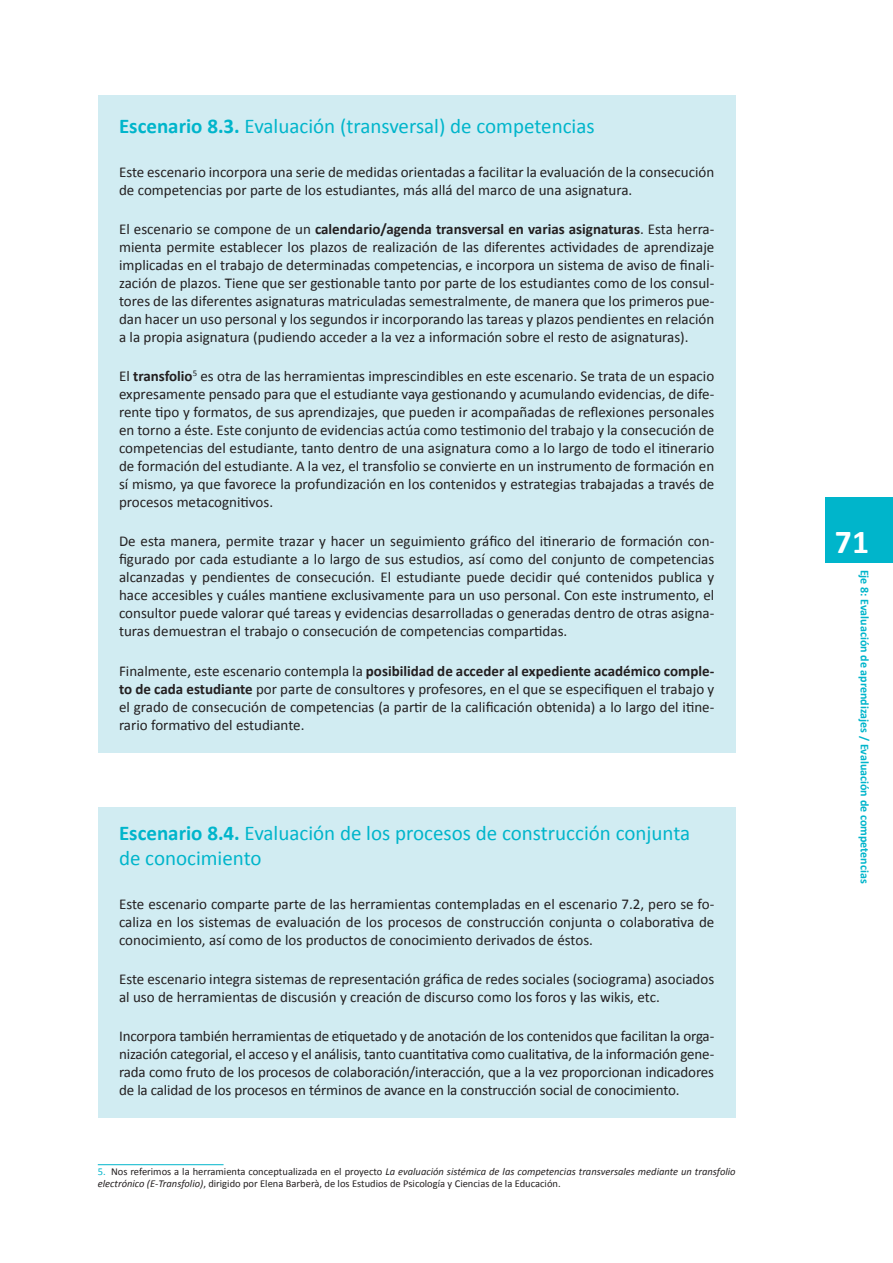
<style>
.page{position:relative;width:893px;height:1263px;background:#fff}
.page>*{position:absolute;margin:0;border:0;box-sizing:border-box;transform-origin:0 0}
.t1{font:700 33.6px "Calibri";color:#fff}
.t2{font:21px/25.2px "Calibri";color:#00b5cb}
.t3{font:15px/18px "Calibri";color:#231f20;text-align:justify}
.t4{font:700 12px "Calibri";color:#00b5cb}
.t5{font:10.5px/12px "Calibri";color:#231f20}
.s1{font-weight:700}
.s2{color:#00b5cb}
.s3{font-style:italic}
</style>
<div class="page">
<div style="left:825px;top:498px;width:68px;height:65px;background:#00b5cb"></div>
<div style="left:98px;top:806px;width:638px;height:311px;background:#d1ecf2"></div>
<div style="left:98px;top:95px;width:638px;height:658px;background:#d1ecf2"></div>
<hr style="left:98px;top:1164px;width:126px;height:1px;background:#00b5cb">
<h2 class="t2" style="left:119px;top:113px;width:477px"><span class="s1">Escenario 8.3.</span> Evaluación (transversal) de competencias</h2>
<p class="t3" style="left:119px;top:162px;width:597px">Este escenario incorpora una serie de medidas orientadas a facilitar la evaluación de la consecución de competencias por parte de los estudiantes, más allá del marco de una asignatura.</p>
<p class="t3" style="left:119px;top:219px;width:597px">El escenario se compone de un <span class="s1">calendario/agenda transversal en varias asignaturas</span>. Esta herra&shy;mienta permite establecer los plazos de realización de las diferentes actividades de aprendizaje implicadas en el trabajo de determinadas competencias, e incorpora un sistema de aviso de finali&shy;zación de plazos. Tiene que ser gestionable tanto por parte de los estudiantes como de los consul&shy;tores de las diferentes asignaturas matriculadas semestralmente, de manera que los primeros pue&shy;dan hacer un uso personal y los segundos ir incorporando las tareas y plazos pendientes en relación a la propia asignatura (pudiendo acceder a la vez a información sobre el resto de asignaturas).</p>
<p class="t3" style="left:119px;top:366px;width:597px">El <span class="s1">transfolio</span><sup>5</sup> es otra de las herramientas imprescindibles en este escenario. Se trata de un espacio expresamente pensado para que el estudiante vaya gestionando y acumulando evidencias, de dife&shy;rente tipo y formatos, de sus aprendizajes, que pueden ir acompañadas de reflexiones personales en torno a éste. Este conjunto de evidencias actúa como testimonio del trabajo y la consecución de competencias del estudiante, tanto dentro de una asignatura como a lo largo de todo el itinerario de formación del estudiante. A la vez, el transfolio se convierte en un instrumento de formación en sí mismo, ya que favorece la profundización en los contenidos y estrategias trabajadas a través de procesos metacognitivos.</p>
<p class="t3" style="left:119px;top:532px;width:597px">De esta manera, permite trazar y hacer un seguimiento gráfico del itinerario de formación con&shy;figurado por cada estudiante a lo largo de sus estudios, así como del conjunto de competencias alcanzadas y pendientes de consecución. El estudiante puede decidir qué contenidos publica y hace accesibles y cuáles mantiene exclusivamente para un uso personal. Con este instrumento, el consultor puede valorar qué tareas y evidencias desarrolladas o generadas dentro de otras asigna&shy;turas demuestran el trabajo o consecución de competencias compartidas.</p>
<p class="t3" style="left:119px;top:661px;width:597px">Finalmente, este escenario contempla la <span class="s1">posibilidad de acceder al expediente académico comple&shy;to de cada estudiante</span> por parte de consultores y profesores, en el que se especifiquen el trabajo y el grado de consecución de competencias (a partir de la calificación obtenida) a lo largo del itine&shy;rario formativo del estudiante.</p>
<h2 class="t2" style="left:119px;top:819px;width:573px"><span class="s1">Escenario 8.4.</span> Evaluación de los procesos de construcción conjunta de conocimiento</h2>
<p class="t3" style="left:119px;top:894px;width:597px">Este escenario comparte parte de las herramientas contempladas en el escenario 7.2, pero se fo&shy;caliza en los sistemas de evaluación de los procesos de construcción conjunta o colaborativa de conocimiento, así como de los productos de conocimiento derivados de éstos.</p>
<p class="t3" style="left:119px;top:969px;width:597px">Este escenario integra sistemas de representación gráfica de redes sociales (sociograma) asociados al uso de herramientas de discusión y creación de discurso como los foros y las wikis, etc.</p>
<p class="t3" style="left:119px;top:1026px;width:597px">Incorpora también herramientas de etiquetado y de anotación de los contenidos que facilitan la orga&shy;nización categorial, el acceso y el análisis, tanto cuantitativa como cualitativa, de la información gene&shy;rada como fruto de los procesos de colaboración/interacción, que a la vez proporcionan indicadores de la calidad de los procesos en términos de avance en la construcción social de conocimiento.</p>
<p class="t5" style="left:98px;top:1165px;width:639px"><span class="s2">5.</span> Nos referimos a la herramienta conceptualizada en el proyecto <span class="s3">La evaluación sistémica de las competencias transversales mediante un transfolio electrónico (E-Transfolio)</span>, dirigido por Elena Barberà, de los Estudios de Psicología y Ciencias de la Educación.</p>
<h1 class="t1" style="left:835px;top:521px;width:36px">71</h1>
<p class="t4" style="left:872px;top:569px;width:315px;rotate:90deg">Eje 8: Evaluación de aprendizajes / Evaluación de competencias</p>
</div>
